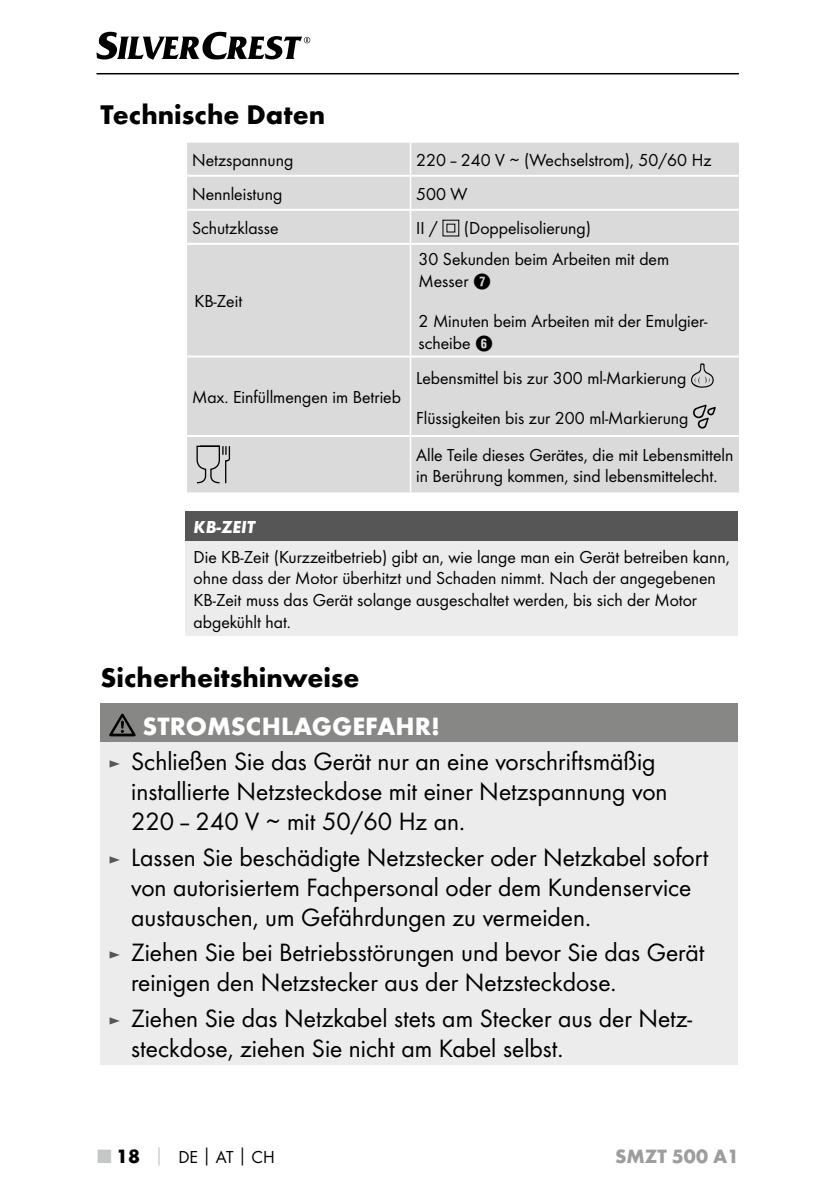
<style>
.page{position:relative;width:840px;height:1191px;background:#fff}
.page>*{position:absolute;margin:0;border:0;box-sizing:border-box;transform-origin:0 0}
.t1{font:700 28px "Futura";color:#000}
.t2{font:26px/30px "Futura Boo";color:#000}
.t3{font:700 26px "Futura";color:#fff}
.t4{font:700 20px "Futura";color:#9c9d9d}
.t5{font:18px/21.6px "Futura Boo";color:#000}
.t6{font:italic 700 18px "Futura";color:#fff}
.s1{font-family:"Hako PI Nummern"}
.s2{font-size:18px;color:#565656}
.s3{font-family:"Futura";font-weight:700;font-size:20px;color:#c5c6c6}
.s4{font-family:"Futura";font-weight:700;font-size:20px}
.s5{font-family:"Futura";font-weight:700;color:#c5c6c6}
.s6{font-family:"Futura";font-weight:700}
</style>
<div class="page">
<hr style="left:96px;top:73px;width:642px;height:1px;background:#000">
<svg style="left:96px;top:32px;width:214px;height:28px"></svg>
<div style="left:187px;top:143px;width:551px;height:349px;background:#dadada"></div>
<hr style="left:187px;top:175px;width:223px;height:2px;background:#fff">
<hr style="left:410px;top:175px;width:328px;height:2px;background:#fff">
<hr style="left:187px;top:209px;width:223px;height:2px;background:#fff">
<hr style="left:410px;top:209px;width:328px;height:2px;background:#fff">
<hr style="left:187px;top:243px;width:223px;height:2px;background:#fff">
<hr style="left:410px;top:243px;width:328px;height:2px;background:#fff">
<hr style="left:187px;top:355px;width:223px;height:2px;background:#fff">
<hr style="left:410px;top:355px;width:328px;height:2px;background:#fff">
<hr style="left:187px;top:435px;width:223px;height:2px;background:#fff">
<hr style="left:410px;top:435px;width:328px;height:2px;background:#fff">
<hr style="left:409px;top:143px;width:2px;height:32px;background:#fff">
<hr style="left:409px;top:177px;width:2px;height:32px;background:#fff">
<hr style="left:409px;top:211px;width:2px;height:32px;background:#fff">
<hr style="left:409px;top:245px;width:2px;height:110px;background:#fff">
<hr style="left:409px;top:357px;width:2px;height:78px;background:#fff">
<hr style="left:409px;top:437px;width:2px;height:55px;background:#fff">
<svg style="left:442px;top:219px;width:17px;height:17px"></svg>
<svg style="left:690px;top:363px;width:23px;height:25px"></svg>
<svg style="left:692px;top:405px;width:23px;height:23px"></svg>
<svg style="left:195px;top:445px;width:35px;height:39px"></svg>
<div style="left:185px;top:511px;width:552px;height:30px;background:#565656"></div>
<div style="left:185px;top:541px;width:552px;height:94px;background:#ececed"></div>
<div style="left:100px;top:703px;width:637px;height:39px;background:#878786"></div>
<div style="left:100px;top:742px;width:637px;height:323px;background:#ececed"></div>
<svg style="left:109px;top:713px;width:26px;height:23px"></svg>
<h1 class="t1" style="left:100px;top:97px;width:226px">Technische Daten</h1>
<p class="t5" style="left:192px;top:149px;width:103px">Netzspannung</p>
<p class="t5" style="left:416px;top:149px;width:296px">220–240 V ∼ (Wechselstrom), 50/60 Hz</p>
<p class="t5" style="left:192px;top:183px;width:92px">Nennleistung</p>
<p class="t5" style="left:416px;top:183px;width:53px">500 W</p>
<p class="t5" style="left:192px;top:217px;width:88px">Schutzklasse</p>
<p class="t5" style="left:416px;top:217px;width:23px">II /</p>
<p class="t5" style="left:463px;top:217px;width:129px">(Doppelisolierung)</p>
<p class="t5" style="left:194px;top:290px;width:49px">KB-Zeit</p>
<p class="t5" style="left:192px;top:386px;width:210px">Max. Einfüllmengen im Betrieb</p>
<p class="t5" style="left:418px;top:248px;width:252px">30 Sekunden beim Arbeiten mit dem<br>Messer <span class="s1">7</span></p>
<p class="t5" style="left:418px;top:310px;width:290px">2 Minuten beim Arbeiten mit der Emulgier&shy;scheibe <span class="s1">6</span></p>
<p class="t5" style="left:416px;top:367px;width:272px">Lebensmittel bis zur 300 ml-Markierung</p>
<p class="t5" style="left:416px;top:399px;width:318px;line-height:37px">Flüssigkeiten bis zur 200 ml-Markierung<br>Alle Teile dieses Gerätes, die mit Lebensmitteln</p>
<p class="t5" style="left:416px;top:465px;width:300px">in Berührung kommen, sind lebensmittelecht.</p>
<p class="t6" style="left:193px;top:516px;width:63px">KB-ZEIT</p>
<p class="t5" style="left:193px;top:546px;width:537px">Die KB-Zeit (Kurzzeitbetrieb) gibt an, wie lange man ein Gerät betreiben kann, ohne dass der Motor überhitzt und Schaden nimmt. Nach der angegebenen KB-Zeit muss das Gerät solange ausgeschaltet werden, bis sich der Motor abgekühlt hat.</p>
<h1 class="t1" style="left:100px;top:660px;width:260px">Sicherheitshinweise</h1>
<h2 class="t3" style="left:142px;top:709px;width:298px">STROMSCHLAGGEFAHR!</h2>
<h2 class="t2" style="left:131px;top:746px;width:537px;text-indent:-23px"><span class="s2">►</span> Schließen Sie das Gerät nur an eine vorschriftsmäßig installierte Netzsteckdose mit einer Netzspannung von<br>220–240 V ∼ mit 50/60 Hz an.</h2>
<h2 class="t2" style="left:131px;top:842px;width:578px;text-indent:-23px"><span class="s2">►</span> Lassen Sie beschädigte Netzstecker oder Netzkabel sofort von autorisiertem Fachpersonal oder dem Kundenservice austauschen, um Gefährdungen zu vermeiden.</h2>
<h2 class="t2" style="left:131px;top:937px;width:574px;text-indent:-23px"><span class="s2">►</span> Ziehen Sie bei Betriebsstörungen und bevor Sie das Gerät reinigen den Netzstecker aus der Netzsteckdose.</h2>
<h2 class="t2" style="left:131px;top:1003px;width:562px;text-indent:-23px"><span class="s2">►</span> Ziehen Sie das Netzkabel stets am Stecker aus der Netz&shy;steckdose, ziehen Sie nicht am Kabel selbst.</h2>
<p class="t5" style="left:98px;top:1145px;width:178px"><span class="s3">■</span> <span class="s4">18</span> <span class="s5">│</span> DE<span class="s6">│</span>AT<span class="s6">│</span>CH</p>
<p class="t4" style="left:614px;top:1143px;width:125px">SMZT 500 A1</p>
</div>
